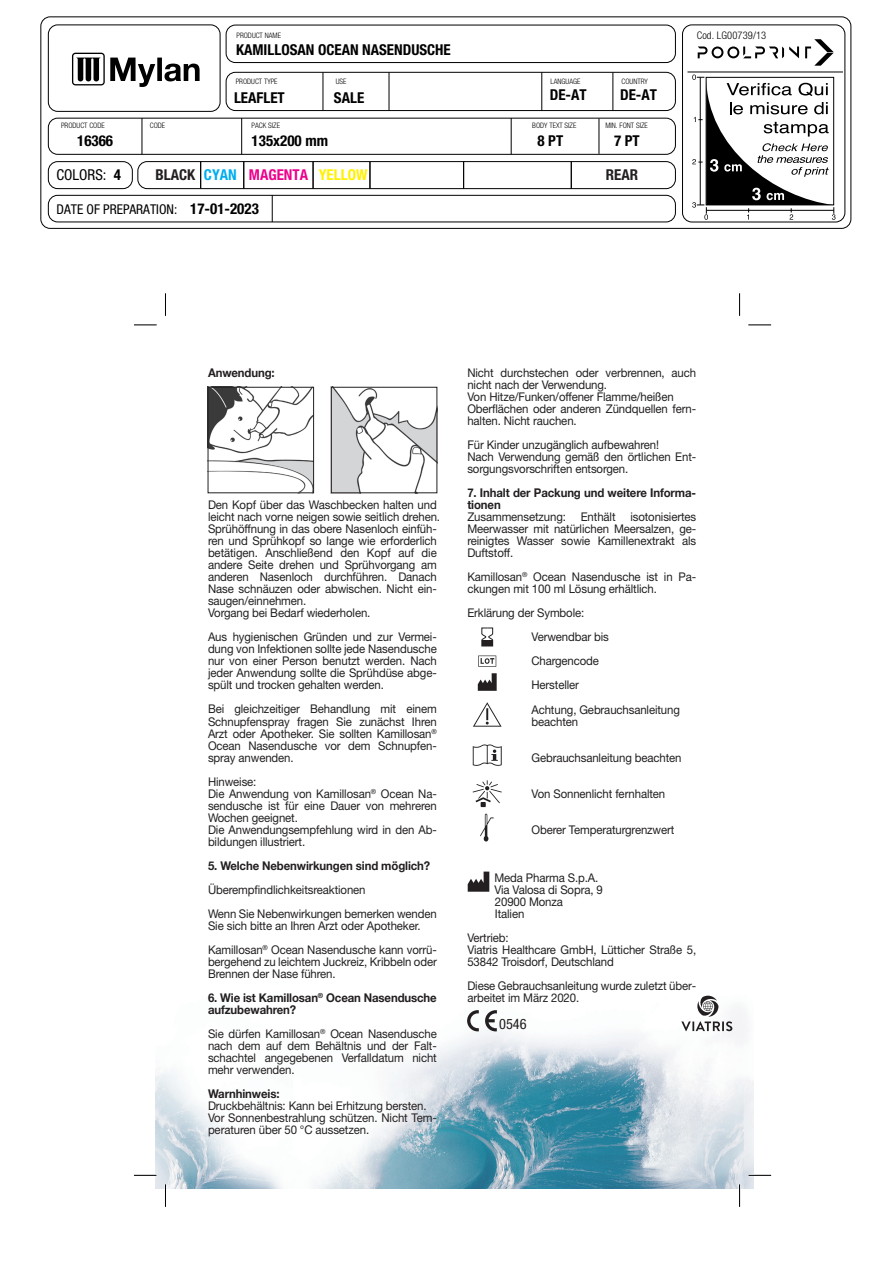
<style>
.page{position:relative;width:893px;height:1263px;background:#fff}
.page>*{position:absolute;margin:0;border:0;box-sizing:border-box;transform-origin:0 0}
.t1{font:700 condensed 15px "Helvetica Neue LT Std";color:#000}
.t2{font:700 condensed 15px "Helvetica Neue LT Std";color:#ed028c}
.t3{font:condensed 15px "Helvetica Neue LT Std";color:#000}
.t4{font:700 condensed 15px "Helvetica Neue LT Std";color:#231f20}
.t5{font:condensed 14.4px "Helvetica Neue LT Pro";color:#231f20}
.t6{font:condensed 13.5px "Helvetica Neue LT Std";color:#000}
.t7{font:12px/12px "Helvetica Neue";letter-spacing:-.01em;color:#231f20;scale:.95 1}
.t8{font:700 12px/12px "Helvetica Neue";letter-spacing:-.01em;color:#231f20;scale:.95 1}
.t9{font:300 condensed 10.5px "Helvetica Neue LT Std";letter-spacing:.01em;color:#000}
.t10{font:300 condensed 7.5px "Helvetica Neue LT Std";color:#000}
.s1{color:#231f20}
.s2{color:#00aeef}
.s3{color:#fff101}
.s4{font-weight:700}
.s5{font-weight:700;font-size:15px}
</style>
<div class="page">
<img style="left:155px;top:995px;width:598px;height:193px">
<img style="left:210px;top:389px;width:102px;height:102px">
<div style="left:208px;top:387px;width:106px;height:106px;border:1px solid #231f20"></div>
<img style="left:333px;top:389px;width:102px;height:102px">
<div style="left:331px;top:387px;width:106px;height:106px;border:1px solid #231f20"></div>
<hr style="left:134px;top:1174px;width:22px;height:2px;background:#fff">
<hr style="left:748px;top:1174px;width:23px;height:2px;background:#fff">
<svg style="left:134px;top:325px;width:22px;height:1px"></svg>
<svg style="left:748px;top:325px;width:23px;height:1px"></svg>
<svg style="left:134px;top:1175px;width:22px;height:1px"></svg>
<svg style="left:748px;top:1175px;width:23px;height:1px"></svg>
<svg style="left:165px;top:293px;width:1px;height:23px"></svg>
<svg style="left:165px;top:1184px;width:1px;height:23px"></svg>
<svg style="left:739px;top:293px;width:1px;height:23px"></svg>
<svg style="left:739px;top:1184px;width:1px;height:23px"></svg>
<svg style="left:473px;top:702px;width:29px;height:25px"></svg>
<svg style="left:473px;top:744px;width:29px;height:22px"></svg>
<svg style="left:473px;top:780px;width:29px;height:27px"></svg>
<svg style="left:480px;top:814px;width:14px;height:27px"></svg>
<svg style="left:468px;top:871px;width:21px;height:21px"></svg>
<svg style="left:478px;top:673px;width:19px;height:18px"></svg>
<svg style="left:485px;top:1010px;width:12px;height:21px"></svg>
<svg style="left:467px;top:1010px;width:12px;height:21px"></svg>
<svg style="left:478px;top:655px;width:18px;height:12px"></svg>
<svg style="left:481px;top:627px;width:13px;height:19px"></svg>
<div style="left:482px;top:640px;width:11px;height:6px;background:#231f20"></div>
<svg style="left:681px;top:996px;width:51px;height:35px"></svg>
<div style="left:48px;top:25px;width:172px;height:87px;border:1px solid #000;border-radius:9px"></div>
<div style="left:226px;top:25px;width:450px;height:38px;border:1px solid #000;border-radius:9px"></div>
<div style="left:40px;top:16px;width:811px;height:213px;border:1px solid #000;border-radius:9px"></div>
<div style="left:48px;top:118px;width:628px;height:37px;border:1px solid #000;border-radius:9px"></div>
<div style="left:48px;top:195px;width:628px;height:27px;border:1px solid #000;border-radius:9px"></div>
<svg style="left:272px;top:195px;width:1px;height:27px"></svg>
<svg style="left:200px;top:163px;width:1px;height:24px"></svg>
<svg style="left:243px;top:163px;width:1px;height:24px"></svg>
<svg style="left:463px;top:163px;width:1px;height:24px"></svg>
<svg style="left:370px;top:163px;width:1px;height:24px"></svg>
<svg style="left:313px;top:163px;width:1px;height:24px"></svg>
<svg style="left:571px;top:163px;width:1px;height:24px"></svg>
<hr style="left:241px;top:118px;width:1px;height:36px;background:#000">
<hr style="left:142px;top:118px;width:1px;height:36px;background:#000">
<hr style="left:511px;top:118px;width:1px;height:36px;background:#000">
<div style="left:226px;top:72px;width:450px;height:39px;border:1px solid #000;border-radius:9px"></div>
<div style="left:48px;top:161px;width:85px;height:28px;border:1px solid #000;border-radius:9px"></div>
<div style="left:138px;top:161px;width:538px;height:28px;border:1px solid #000;border-radius:9px"></div>
<hr style="left:541px;top:72px;width:1px;height:39px;background:#000">
<hr style="left:323px;top:72px;width:1px;height:39px;background:#000">
<hr style="left:389px;top:72px;width:1px;height:39px;background:#000">
<div style="left:682px;top:25px;width:163px;height:197px;border:1px solid #000;border-radius:9px"></div>
<hr style="left:599px;top:118px;width:1px;height:36px;background:#000">
<hr style="left:687px;top:72px;width:156px;height:1px;background:#000">
<hr style="left:613px;top:72px;width:1px;height:39px;background:#000">
<svg style="left:692px;top:75px;width:143px;height:145px"></svg>
<svg style="left:805px;top:39px;width:29px;height:27px"></svg>
<svg style="left:698px;top:47px;width:101px;height:11px"></svg>
<svg style="left:72px;top:53px;width:128px;height:34px"></svg>
<p class="t10" style="left:236px;top:31px;width:46px">PRODUCT NAME</p>
<p class="t1" style="left:236px;top:41px;width:216px">KAMILLOSAN OCEAN NASENDUSCHE</p>
<p class="t10" style="left:236px;top:77px;width:43px">PRODUCT TYPE</p>
<p class="t1" style="left:234px;top:89px;width:52px">LEAFLET</p>
<p class="t10" style="left:336px;top:77px;width:12px">USE</p>
<p class="t1" style="left:334px;top:89px;width:32px">SALE</p>
<p class="t10" style="left:551px;top:77px;width:31px">LANGUAGE</p>
<p class="t1" style="left:550px;top:86px;width:38px">DE-AT</p>
<p class="t10" style="left:622px;top:77px;width:28px">COUNTRY</p>
<p class="t1" style="left:620px;top:86px;width:38px">DE-AT</p>
<p class="t10" style="left:61px;top:121px;width:45px">PRODUCT CODE</p>
<p class="t10" style="left:252px;top:121px;width:30px">PACK SIZE</p>
<p class="t10" style="left:150px;top:121px;width:17px">CODE</p>
<p class="t10" style="left:532px;top:121px;width:46px">BODY TEXT SIZE</p>
<p class="t10" style="left:605px;top:121px;width:44px">MIN. FONT SIZE</p>
<p class="t1" style="left:77px;top:131px;width:37px">16366</p>
<p class="t1" style="left:252px;top:131px;width:78px">135x200 mm</p>
<p class="t1" style="left:537px;top:132px;width:27px">8 PT</p>
<p class="t1" style="left:614px;top:132px;width:27px">7 PT</p>
<p class="t2" style="left:156px;top:166px;width:213px"><span class="s1">BLACK</span> <span class="s2">CYAN</span> MAGENTA <span class="s3">YELLOW</span></p>
<p class="t4" style="left:606px;top:166px;width:34px">REAR</p>
<p class="t3" style="left:57px;top:166px;width:66px">COLORS: <span class="s4">4</span></p>
<p class="t6" style="left:57px;top:201px;width:204px">DATE OF PREPARATION: <span class="s5">17-01-2023</span></p>
<p class="t9" style="left:697px;top:29px;width:71px">Cod. LG00739/13</p>
<p class="t8" style="left:208px;top:367px;width:72px">Anwendung:</p>
<p class="t7" style="left:208px;top:499px;width:246px">Den Kopf über das Waschbecken halten und leicht nach vorne neigen sowie seitlich drehen.<br>Sprühöffnung in das obere Nasenloch einfüh&shy;ren und Sprühkopf so lange wie erforderlich betätigen. Anschließend den Kopf auf die andere Seite drehen und Sprühvorgang am anderen Nasenloch durchführen. Danach Nase schnäuzen oder abwischen. Nicht ein&shy;saugen/einnehmen.<br>Vorgang bei Bedarf wiederholen.</p>
<p class="t7" style="left:208px;top:631px;width:242px;text-align:justify">Aus hygienischen Gründen und zur Vermei&shy;dung von Infektionen sollte jede Nasendusche nur von einer Person benutzt werden. Nach jeder Anwendung sollte die Sprühdüse abge&shy;spült und trocken gehalten werden.</p>
<p class="t7" style="left:208px;top:703px;width:242px;text-align:justify">Bei gleichzeitiger Behandlung mit einem Schnupfenspray fragen Sie zunächst Ihren Arzt oder Apotheker. Sie sollten Kamillosan<sup>® </sup>Ocean Nasendusche vor dem Schnupfen&shy;spray anwenden.</p>
<p class="t7" style="left:208px;top:775px;width:242px">Hinweise:<br>Die Anwendung von Kamillosan<sup>®</sup> Ocean Na&shy;sendusche ist für eine Dauer von mehreren<br>Wochen geeignet.<br>Die Anwendungsempfehlung wird in den Ab&shy;bildungen illustriert.</p>
<p class="t8" style="left:208px;top:859px;width:235px">5. Welche Nebenwirkungen sind möglich?</p>
<p class="t7" style="left:208px;top:877px;width:242px;line-height:24px">Überempfindlichkeitsreaktionen<br>Wenn Sie Nebenwirkungen bemerken wenden</p>
<p class="t7" style="left:208px;top:913px;width:242px;line-height:24px">Sie sich bitte an Ihren Arzt oder Apotheker.<br>Kamillosan<sup>®</sup> Ocean Nasendusche kann vorrü-</p>
<p class="t7" style="left:208px;top:955px;width:242px">bergehend zu leichtem Juckreiz, Kribbeln oder<br>Brennen der Nase führen.</p>
<p class="t8" style="left:208px;top:991px;width:242px">6. Wie ist Kamillosan<sup>®</sup> Ocean Nasendusche aufzubewahren?</p>
<p class="t7" style="left:208px;top:1027px;width:242px;text-align:justify">Sie dürfen Kamillosan<sup>®</sup> Ocean Nasendusche nach dem auf dem Behältnis und der Falt&shy;schachtel angegebenen Verfalldatum nicht mehr verwenden.</p>
<p class="t8" style="left:208px;top:1087px;width:77px">Warnhinweis:</p>
<p class="t7" style="left:208px;top:1099px;width:242px">Druckbehältnis: Kann bei Erhitzung bersten.<br>Vor Sonnenbestrahlung schützen. Nicht Tem&shy;peraturen über 50 °C aussetzen.</p>
<p class="t7" style="left:467px;top:367px;width:242px">Nicht durchstechen oder verbrennen, auch nicht nach der Verwendung.<br>Von Hitze/Funken/offener Flamme/heißen Oberflächen oder anderen Zündquellen fern&shy;halten. Nicht rauchen.</p>
<p class="t7" style="left:467px;top:439px;width:242px">Für Kinder unzugänglich aufbewahren!<br>Nach Verwendung gemäß den örtlichen Ent&shy;sorgungsvorschriften entsorgen.</p>
<p class="t8" style="left:467px;top:487px;width:242px">7. Inhalt der Packung und weitere Informa&shy;tionen</p>
<p class="t7" style="left:467px;top:511px;width:242px;text-align:justify">Zusammensetzung: Enthält isotonisiertes Meerwasser mit natürlichen Meersalzen, ge&shy;reinigtes Wasser sowie Kamillenextrakt als Duftstoff.</p>
<p class="t7" style="left:467px;top:571px;width:242px">Kamillosan<sup>®</sup> Ocean Nasendusche ist in Pa&shy;ckungen mit 100 ml Lösung erhältlich.</p>
<p class="t7" style="left:531px;top:601px;width:158px;line-height:24px;text-indent:-64px">Erklärung der Symbole:<br>Verwendbar bis<br>Chargencode<br>Hersteller<br>Achtung, Gebrauchsanleitung</p>
<p class="t7" style="left:531px;top:715px;width:51px">beachten</p>
<p class="t7" style="left:531px;top:751px;width:160px">Gebrauchsanleitung beachten</p>
<p class="t7" style="left:531px;top:787px;width:142px">Von Sonnenlicht fernhalten</p>
<p class="t7" style="left:531px;top:823px;width:152px">Oberer Temperaturgrenzwert</p>
<p class="t7" style="left:494px;top:871px;width:116px">Meda Pharma S.p.A.<br>Via Valosa di Sopra, 9<br>20900 Monza<br>Italien</p>
<p class="t7" style="left:467px;top:931px;width:242px">Vertrieb:<br>Viatris Healthcare GmbH, Lütticher Straße 5,<br>53842 Troisdorf, Deutschland</p>
<p class="t7" style="left:467px;top:979px;width:242px">Diese Gebrauchsanleitung wurde zuletzt über&shy;arbeitet im März 2020.</p>
<p class="t5" style="left:499px;top:1016px;width:29px">0546</p>
</div>
